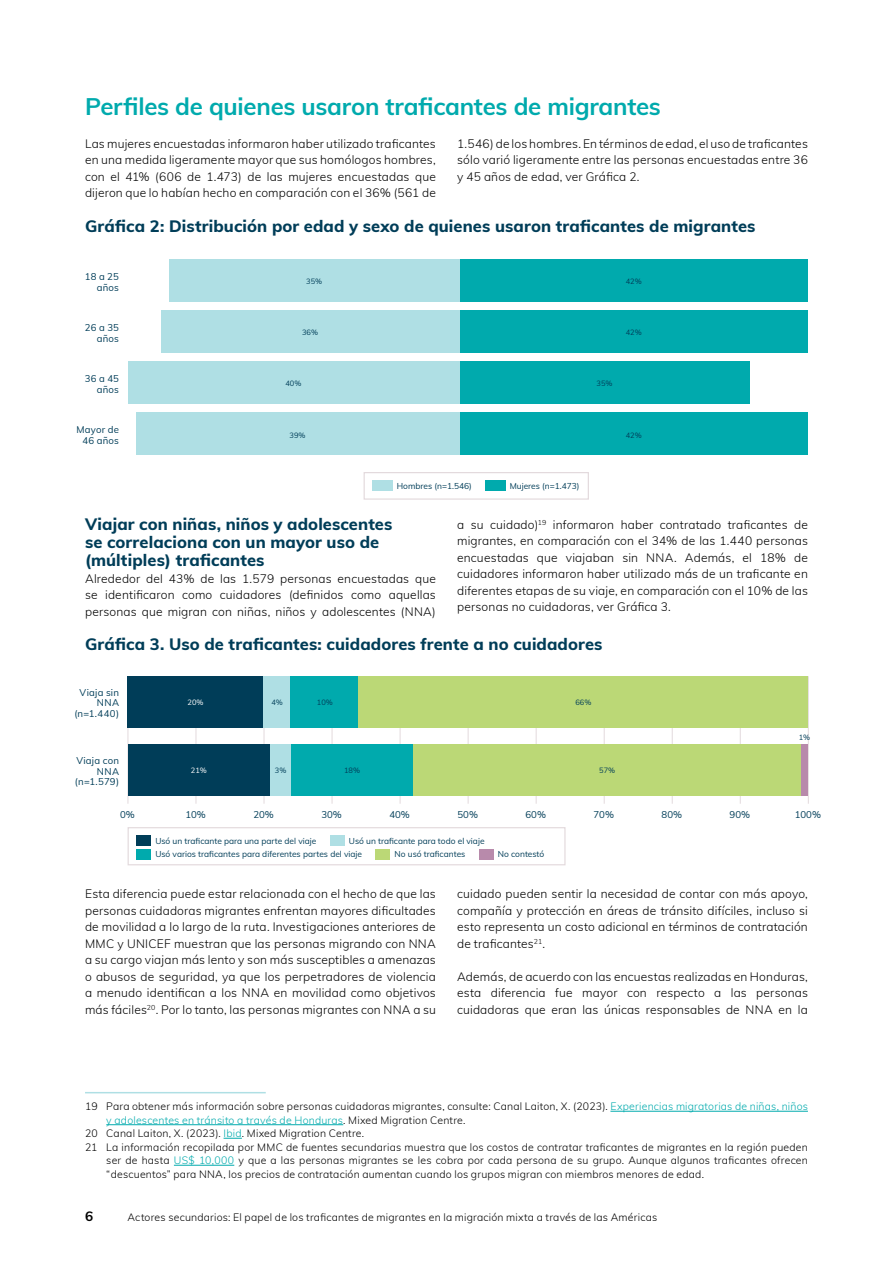
<style>
.page{position:relative;width:893px;height:1263px;background:#fff}
.page>*{position:absolute;margin:0;border:0;box-sizing:border-box;transform-origin:0 0}
.t1{font:700 24px "Muli";letter-spacing:-.01em;color:#00aaad}
.t2{font:800 16.5px/18px "Muli";letter-spacing:.005em;color:#003d58}
.t3{font:700 13.5px "Muli";color:#000}
.t4{font:300 12px/16.5px "Muli";letter-spacing:.015em;color:#000;text-align:justify}
.t5{font:300 10.5px "Muli";letter-spacing:.02em;color:#000}
.t6{font:300 10.5px "Muli";letter-spacing:.02em;color:#00aaad}
.t7{font:9.6px/10.8px "Muli";letter-spacing:.025em;color:#003d58;text-align:right}
.t8{font:8.4px/13.6px "Muli";color:#003d58}
.t9{font:7.5px "Muli";color:#003d58}
.t10{font:7.5px "Muli";color:#fff}
.s1{color:#00aaad}
.s2{color:#000}
</style>
<div class="page">
<hr style="left:85px;top:1092px;width:181px;height:1px;background:#afdfe4">
<hr style="left:610px;top:1111px;width:198px;height:1px;background:#00aaad">
<hr style="left:106px;top:1124px;width:237px;height:1px;background:#00aaad">
<svg style="left:224px;top:1138px;width:18px;height:1px"></svg>
<hr style="left:174px;top:1165px;width:60px;height:1px;background:#00aaad">
<div style="left:128px;top:827px;width:438px;height:38px;background:#fff;border:1px solid #e3dadd"></div>
<div style="left:136px;top:836px;width:15px;height:10px;background:#003d58"></div>
<div style="left:330px;top:836px;width:14px;height:10px;background:#afdfe4"></div>
<div style="left:136px;top:849px;width:15px;height:10px;background:#00aaad"></div>
<div style="left:375px;top:849px;width:15px;height:10px;background:#bbd876"></div>
<div style="left:479px;top:849px;width:14px;height:10px;background:#b88aab"></div>
<hr style="left:128px;top:676px;width:1px;height:128px;background:#e3dadd">
<hr style="left:196px;top:676px;width:1px;height:128px;background:#e3dadd">
<hr style="left:264px;top:676px;width:1px;height:128px;background:#e3dadd">
<hr style="left:332px;top:676px;width:1px;height:128px;background:#e3dadd">
<hr style="left:400px;top:676px;width:1px;height:128px;background:#e3dadd">
<hr style="left:468px;top:676px;width:1px;height:128px;background:#e3dadd">
<hr style="left:536px;top:676px;width:1px;height:128px;background:#e3dadd">
<hr style="left:604px;top:676px;width:1px;height:128px;background:#e3dadd">
<hr style="left:672px;top:676px;width:1px;height:128px;background:#e3dadd">
<hr style="left:740px;top:676px;width:1px;height:128px;background:#e3dadd">
<hr style="left:808px;top:676px;width:1px;height:128px;background:#e3dadd">
<div style="left:128px;top:676px;width:136px;height:51px;background:#003d58"></div>
<div style="left:264px;top:676px;width:27px;height:51px;background:#afdfe4"></div>
<div style="left:291px;top:676px;width:68px;height:51px;background:#00aaad"></div>
<div style="left:359px;top:676px;width:449px;height:51px;background:#bbd876"></div>
<div style="left:128px;top:744px;width:142px;height:51px;background:#003d58"></div>
<div style="left:270px;top:744px;width:21px;height:51px;background:#afdfe4"></div>
<div style="left:291px;top:744px;width:122px;height:51px;background:#00aaad"></div>
<div style="left:413px;top:744px;width:388px;height:51px;background:#bbd876"></div>
<div style="left:801px;top:744px;width:7px;height:51px;background:#b88aab"></div>
<div style="left:459px;top:259px;width:349px;height:43px;background:#00aaad"></div>
<div style="left:459px;top:310px;width:349px;height:43px;background:#00aaad"></div>
<div style="left:459px;top:361px;width:291px;height:43px;background:#00aaad"></div>
<div style="left:459px;top:412px;width:349px;height:43px;background:#00aaad"></div>
<div style="left:364px;top:472px;width:225px;height:28px;background:#fff;border:1px solid #e3dadd"></div>
<div style="left:372px;top:481px;width:20px;height:10px;background:#afdfe4"></div>
<div style="left:485px;top:481px;width:20px;height:10px;background:#00aaad"></div>
<div style="left:169px;top:259px;width:290px;height:43px;background:#afdfe4"></div>
<div style="left:161px;top:310px;width:298px;height:43px;background:#afdfe4"></div>
<div style="left:128px;top:361px;width:331px;height:43px;background:#afdfe4"></div>
<div style="left:136px;top:412px;width:323px;height:43px;background:#afdfe4"></div>
<h1 class="t1" style="left:85px;top:89px;width:577px">Perfiles de quienes usaron traficantes de migrantes</h1>
<p class="t4" style="left:85px;top:135px;width:352px">Las mujeres encuestadas informaron haber utilizado traficantes en una medida ligeramente mayor que sus homólogos hombres, con el 41% (606 de 1.473) de las mujeres encuestadas que dijeron que lo habían hecho en comparación con el 36% (561 de</p>
<p class="t4" style="left:457px;top:135px;width:352px">1.546) de los hombres. En términos de edad, el uso de traficantes sólo varió ligeramente entre las personas encuestadas entre 36 y 45 años de edad, ver Gráfica 2.</p>
<h2 class="t2" style="left:85px;top:216px;width:672px">Gráfica 2: Distribución por edad y sexo de quienes usaron traficantes de migrantes</h2>
<p class="t7" style="left:85px;top:271px;width:36px">18 a 25 años</p>
<p class="t7" style="left:85px;top:322px;width:36px">26 a 35 años</p>
<p class="t7" style="left:85px;top:373px;width:36px">36 a 45 años</p>
<p class="t7" style="left:76px;top:424px;width:44px">Mayor de<br>46 años</p>
<p class="t9" style="left:306px;top:276px;width:18px">35%</p>
<p class="t9" style="left:626px;top:276px;width:18px">42%</p>
<p class="t9" style="left:302px;top:327px;width:18px">36%</p>
<p class="t9" style="left:626px;top:327px;width:18px">42%</p>
<p class="t9" style="left:285px;top:378px;width:18px">40%</p>
<p class="t9" style="left:597px;top:378px;width:18px">35%</p>
<p class="t9" style="left:290px;top:429px;width:18px">39%</p>
<p class="t9" style="left:626px;top:429px;width:18px">42%</p>
<p class="t8" style="left:397px;top:478px;width:76px">Hombres (n=1.546)</p>
<p class="t8" style="left:510px;top:478px;width:71px">Mujeres (n=1.473)</p>
<h2 class="t2" style="left:85px;top:515px;width:309px">Viajar con niñas, niños y adolescentes se correlaciona con un mayor uso de (múltiples) traficantes</h2>
<p class="t4" style="left:85px;top:570px;width:352px">Alrededor del 43% de las 1.579 personas encuestadas que se identificaron como cuidadores (definidos como aquellas personas que migran con niñas, niños y adolescentes (NNA)</p>
<p class="t4" style="left:457px;top:516px;width:352px">a su cuidado)<sup>19</sup> informaron haber contratado traficantes de migrantes, en comparación con el 34% de las 1.440 personas encuestadas que viajaban sin NNA. Además, el 18% de cuidadores informaron haber utilizado más de un traficante en diferentes etapas de su viaje, en comparación con el 10% de las personas no cuidadoras, ver Gráfica 3.</p>
<h2 class="t2" style="left:85px;top:635px;width:519px">Gráfica 3. Uso de traficantes: cuidadores frente a no cuidadores</h2>
<p class="t7" style="left:74px;top:686px;width:46px">Viaja sin<br>NNA (n=1.440)</p>
<p class="t7" style="left:75px;top:754px;width:46px">Viaja con<br>NNA (n=1.579)</p>
<p class="t10" style="left:188px;top:697px;width:18px">20%</p>
<p class="t9" style="left:271px;top:697px;width:13px">4%</p>
<p class="t9" style="left:317px;top:697px;width:18px">10%</p>
<p class="t9" style="left:575px;top:697px;width:18px">66%</p>
<p class="t10" style="left:191px;top:765px;width:18px">21%</p>
<p class="t9" style="left:275px;top:765px;width:13px">3%</p>
<p class="t9" style="left:344px;top:765px;width:18px">18%</p>
<p class="t9" style="left:599px;top:765px;width:18px">57%</p>
<p class="t9" style="left:799px;top:732px;width:13px">1%</p>
<p class="t7" style="left:120px;top:808px;width:16px">0%</p>
<p class="t7" style="left:185px;top:808px;width:22px">10%</p>
<p class="t7" style="left:253px;top:808px;width:22px">20%</p>
<p class="t7" style="left:321px;top:808px;width:22px">30%</p>
<p class="t7" style="left:389px;top:808px;width:22px">40%</p>
<p class="t7" style="left:457px;top:808px;width:22px">50%</p>
<p class="t7" style="left:525px;top:808px;width:22px">60%</p>
<p class="t7" style="left:594px;top:808px;width:22px">70%</p>
<p class="t7" style="left:662px;top:808px;width:22px">80%</p>
<p class="t7" style="left:730px;top:808px;width:22px">90%</p>
<p class="t7" style="left:795px;top:808px;width:28px">100%</p>
<p class="t8" style="left:155px;top:833px;width:163px">Usó un traficante para una parte del viaje</p>
<p class="t8" style="left:155px;top:833px;width:331px;text-indent:194px">Usó un traficante para todo el viaje<br>Usó varios traficantes para diferentes partes del viaje</p>
<p class="t8" style="left:395px;top:847px;width:72px">No usó traficantes</p>
<p class="t8" style="left:498px;top:847px;width:48px">No contestó</p>
<p class="t4" style="left:85px;top:885px;width:352px">Esta diferencia puede estar relacionada con el hecho de que las personas cuidadoras migrantes enfrentan mayores dificultades de movilidad a lo largo de la ruta. Investigaciones anteriores de MMC y UNICEF muestran que las personas migrando con NNA a su cargo viajan más lento y son más susceptibles a amenazas o abusos de seguridad, ya que los perpetradores de violencia a menudo identifican a los NNA en movilidad como objetivos más fáciles<sup>20</sup>. Por lo tanto, las personas migrantes con NNA a su</p>
<p class="t4" style="left:457px;top:885px;width:352px">cuidado pueden sentir la necesidad de contar con más apoyo, compañía y protección en áreas de tránsito difíciles, incluso si esto representa un costo adicional en términos de contratación de traficantes<sup>21</sup>.</p>
<p class="t4" style="left:457px;top:967px;width:352px">Además, de acuerdo con las encuestas realizadas en Honduras, esta diferencia fue mayor con respecto a las personas cuidadoras que eran las únicas responsables de NNA en la</p>
<p class="t5" style="left:85px;top:1099px;width:724px">19 Para obtener más información sobre personas cuidadoras migrantes, consulte: Canal Laiton, X. (2023). <span class="s1">Experiencias migratorias de niñas, niños</span></p>
<p class="t6" style="left:106px;top:1112px;width:361px">y adolescentes en tránsito a través de Honduras<span class="s2">. Mixed Migration Centre.</span></p>
<p class="t5" style="left:85px;top:1126px;width:281px">20 Canal Laiton, X. (2023). <span class="s1">Ibid</span>. Mixed Migration Centre.</p>
<p class="t5" style="left:85px;top:1139px;width:724px">21 La información recopilada por MMC de fuentes secundarias muestra que los costos de contratar traficantes de migrantes en la región pueden</p>
<p class="t5" style="left:106px;top:1153px;width:703px">ser de hasta <span class="s1">US$ 10,000</span> y que a las personas migrantes se les cobra por cada persona de su grupo. Aunque algunos traficantes ofrecen</p>
<p class="t5" style="left:106px;top:1166px;width:599px">“descuentos” para NNA, los precios de contratación aumentan cuando los grupos migran con miembros menores de edad.</p>
<p class="t3" style="left:85px;top:1206px;width:10px">6</p>
<p class="t5" style="left:128px;top:1210px;width:531px">Actores secundarios: El papel de los traficantes de migrantes en la migración mixta a través de las Américas</p>
</div>
